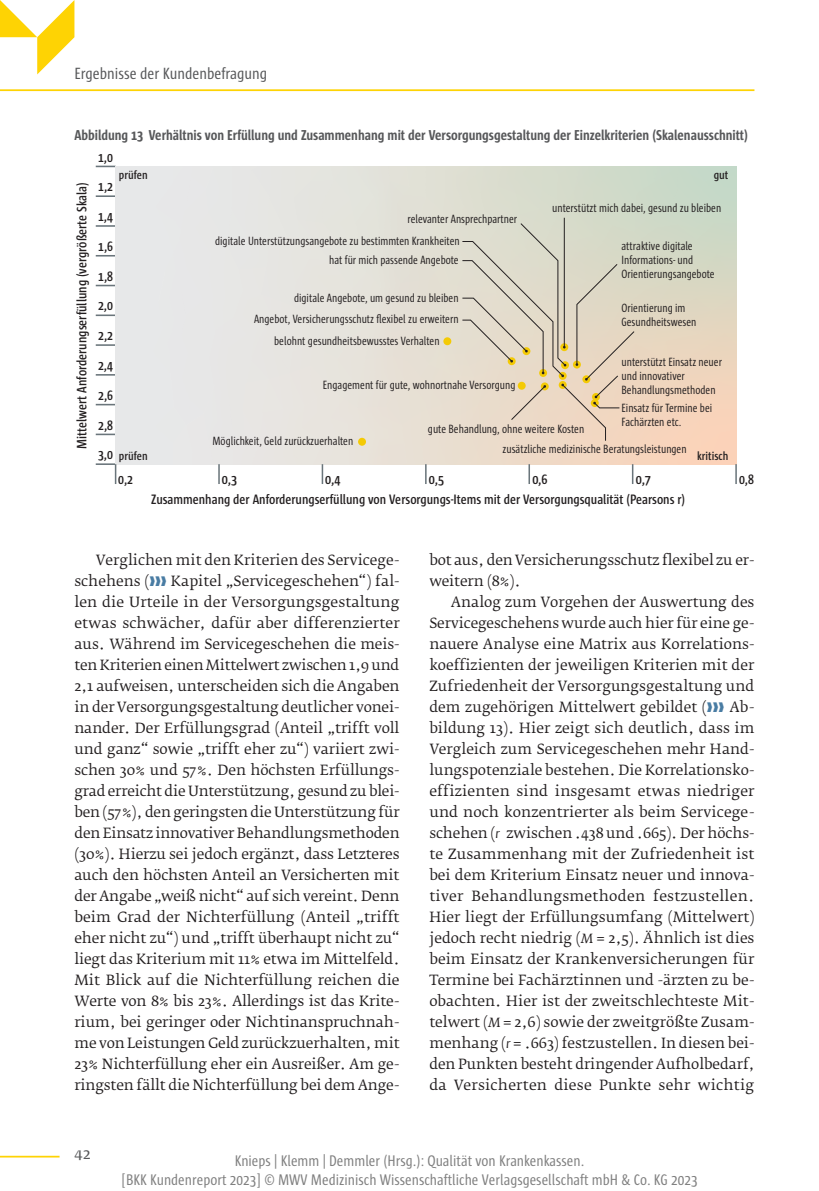
<style>
.page{position:relative;width:819px;height:1191px;background:#fff}
.page>*{position:absolute;margin:0;border:0;box-sizing:border-box;transform-origin:0 0}
.t1{font:16.62px "Sun Cd";color:#57585a}
.t2{font:15.75px/18.9px "Sun Cd";color:#808080;text-align:center}
.t3{font:15.75px "Fedra Serif B Pro";color:#57585a}
.t4{font:700 14.7px "Sun Cd";color:#57585a}
.t5{font:14px/21px "Fedra Serif B Pro";letter-spacing:-.01em;color:#231f20;text-align:justify}
.t6{font:600 14px/20.1px "Sun Cd";color:#231f20;scale:1.04 1}
.t7{font:600 14px/29.8px "Sun Cd";color:#231f20;text-align:justify}
.t8{font:12.25px/14px "Sun Cd";color:#231f20;scale:.93 1}
.t9{font:600 12.25px "Sun Cd";color:#231f20}
.s1{color:#497ca3}
.s2{font-style:italic;font-size:12.6px}
</style>
<div class="page">
<hr style="left:0;top:1155px;width:60px;height:2px;background:#fed304">
<hr style="left:0;top:89px;width:754px;height:2px;background:#fed304">
<svg style="left:96px;top:166px;width:20px;height:1px"></svg>
<hr style="left:96px;top:195px;width:20px;height:2px;background:#6a757b">
<hr style="left:96px;top:225px;width:20px;height:2px;background:#6a757b">
<svg style="left:96px;top:255px;width:20px;height:1px"></svg>
<svg style="left:96px;top:285px;width:20px;height:1px"></svg>
<hr style="left:96px;top:314px;width:20px;height:2px;background:#6a757b">
<hr style="left:96px;top:344px;width:20px;height:2px;background:#6a757b">
<hr style="left:96px;top:374px;width:20px;height:2px;background:#6a757b">
<svg style="left:96px;top:404px;width:20px;height:1px"></svg>
<hr style="left:96px;top:433px;width:20px;height:2px;background:#6a757b">
<hr style="left:96px;top:463px;width:20px;height:2px;background:#6a757b">
<svg style="left:116px;top:166px;width:620px;height:298px;background:#e4e0d7"></svg>
<svg style="left:115px;top:464px;width:1px;height:20px"></svg>
<hr style="left:218px;top:464px;width:2px;height:20px;background:#6a757b">
<hr style="left:321px;top:464px;width:2px;height:20px;background:#6a757b">
<svg style="left:632px;top:464px;width:1px;height:20px"></svg>
<svg style="left:425px;top:464px;width:1px;height:20px"></svg>
<hr style="left:528px;top:464px;width:2px;height:20px;background:#6a757b">
<svg style="left:735px;top:464px;width:1px;height:20px"></svg>
<div style="left:358px;top:438px;width:8px;height:8px;background:#f4ca05;border-radius:50%"></div>
<div style="left:443px;top:337px;width:8px;height:8px;background:#f4ca05;border-radius:50%"></div>
<hr style="left:564px;top:218px;width:1px;height:129px;background:#231f20">
<svg style="left:461px;top:223px;width:174px;height:218px;background:#ded4c1"></svg>
<svg style="left:0;top:0;width:74px;height:74px"></svg>
<p class="t1" style="left:74px;top:65px;width:194px">Ergebnisse der Kundenbefragung</p>
<p class="t4" style="left:74px;top:126px;width:674px">Abbildung 13 Verhältnis von Erfüllung und Zusammenhang mit der Versorgungsgestaltung der Einzelkriterien (Skalenausschnitt)</p>
<p class="t7" style="left:98px;top:142px;width:17px">1,0<br>1,2<br>1,4<br>1,6<br>1,8<br>2,0<br>2,2<br>2,4<br>2,6<br>2,8<br>3,0</p>
<p class="t9" style="left:119px;top:168px;width:30px">prüfen</p>
<p class="t9" style="left:713px;top:168px;width:16px">gut</p>
<p class="t7" style="left:67px;top:448px;width:268px;rotate:-90deg">Mittelwert Anforderungserfüllung (vergrößerte Skala)</p>
<p class="t8" style="left:552px;top:201px;width:183px">unterstützt mich dabei, gesund zu bleiben</p>
<p class="t8" style="left:407px;top:211px;width:119px">relevanter Ansprechpartner</p>
<p class="t8" style="left:215px;top:233px;width:264px">digitale Unterstützungsangebote zu bestimmten Krankheiten</p>
<p class="t8" style="left:621px;top:239px;width:102px">attraktive digitale<br>Informations- und<br>Orientierungsangebote</p>
<p class="t8" style="left:329px;top:253px;width:141px">hat für mich passende Angebote</p>
<p class="t8" style="left:294px;top:291px;width:178px">digitale Angebote, um gesund zu bleiben</p>
<p class="t8" style="left:621px;top:301px;width:82px">Orientierung im<br>Gesundheitswesen</p>
<p class="t8" style="left:254px;top:312px;width:221px">Angebot, Versicherungsschutz flexibel zu erweitern</p>
<p class="t8" style="left:274px;top:334px;width:179px">belohnt gesundheitsbewusstes Verhalten</p>
<p class="t8" style="left:621px;top:355px;width:110px">unterstützt Einsatz neuer und innovativer<br>Behandlungsmethoden</p>
<p class="t8" style="left:323px;top:378px;width:208px">Engagement für gute, wohnortnahe Versorgung</p>
<p class="t8" style="left:621px;top:401px;width:99px">Einsatz für Termine bei<br>Fachärzten etc.</p>
<p class="t8" style="left:428px;top:421px;width:169px">gute Behandlung, ohne weitere Kosten</p>
<p class="t8" style="left:212px;top:433px;width:153px">Möglichkeit, Geld zurückzuerhalten</p>
<p class="t8" style="left:502px;top:441px;width:199px">zusätzliche medizinische Beratungsleistungen</p>
<p class="t9" style="left:119px;top:449px;width:30px">prüfen</p>
<p class="t9" style="left:697px;top:449px;width:33px">kritisch</p>
<p class="t6" style="left:532px;top:469px;width:16px">0,6</p>
<p class="t6" style="left:636px;top:469px;width:16px">0,7</p>
<p class="t7" style="left:739px;top:464px;width:16px">0,8</p>
<p class="t7" style="left:118px;top:464px;width:16px">0,2</p>
<p class="t6" style="left:222px;top:469px;width:16px">0,3</p>
<p class="t6" style="left:151px;top:469px;width:515px;text-indent:278px">0,5<br>Zusammenhang der Anforderungserfüllung von Versorgungs-Items mit der Versorgungsqualität (Pearsons r)</p>
<p class="t6" style="left:325px;top:469px;width:16px">0,4</p>
<p class="t5" style="left:74px;top:550px;width:327px;text-indent:21px">Verglichen mit den Kriterien des Servicege&shy;schehens (<span class="s1">❱❱❱</span> Kapitel „Servicegeschehen“) fal&shy;len die Urteile in der Versorgungsgestaltung etwas schwächer, dafür aber differenzierter aus. Während im Servicegeschehen die meis&shy;ten Kriterien einen Mittelwert zwischen 1,9 und 2,1 aufweisen, unterscheiden sich die Angaben in der Versorgungsgestaltung deutlicher vonei&shy;nander. Der Erfüllungsgrad (Anteil „trifft voll und ganz“ sowie „trifft eher zu“) variiert zwi&shy;schen 30% und 57%. Den höchsten Erfüllungs&shy;grad erreicht die Unterstützung, gesund zu blei&shy;ben (57%), den geringsten die Unterstützung für den Einsatz innovativer Behandlungsmethoden (30%). Hierzu sei jedoch ergänzt, dass Letzteres auch den höchsten Anteil an Versicherten mit der Angabe „weiß nicht“ auf sich vereint. Denn beim Grad der Nichterfüllung (Anteil „trifft eher nicht zu“) und „trifft überhaupt nicht zu“ liegt das Kriterium mit 11% etwa im Mittelfeld.<br>Mit Blick auf die Nichterfüllung reichen die Werte von 8% bis 23%. Allerdings ist das Krite&shy;rium, bei geringer oder Nichtinanspruchnah&shy;me von Leistungen Geld zurückzuerhalten, mit 23% Nichterfüllung eher ein Ausreißer. Am ge&shy;ringsten fällt die Nichterfüllung bei dem Ange-</p>
<p class="t5" style="left:429px;top:550px;width:326px">bot aus, den Versicherungsschutz flexibel zu er&shy;weitern (8%).</p>
<p class="t5" style="left:429px;top:592px;width:327px;text-indent:21px">Analog zum Vorgehen der Auswertung des Servicegeschehens wurde auch hier für eine ge&shy;nauere Analyse eine Matrix aus Korrelations&shy;koeffizienten der jeweiligen Kriterien mit der Zufriedenheit der Versorgungsgestaltung und dem zugehörigen Mittelwert gebildet (<span class="s1">❱❱❱</span> Ab&shy;bildung 13). Hier zeigt sich deutlich, dass im Vergleich zum Servicegeschehen mehr Hand&shy;lungspotenziale bestehen. Die Korrelationsko&shy;effizienten sind insgesamt etwas niedriger und noch konzentrierter als beim Servicege&shy;schehen (<span class="s2">r</span> zwischen .438 und .665). Der höchs&shy;te Zusammenhang mit der Zufriedenheit ist bei dem Kriterium Einsatz neuer und innova&shy;tiver Behandlungsmethoden festzustellen.<br>Hier liegt der Erfüllungsumfang (Mittelwert) jedoch recht niedrig (<span class="s2">M</span> = 2,5). Ähnlich ist dies beim Einsatz der Krankenversicherungen für Termine bei Fachärztinnen und -ärzten zu be&shy;obachten. Hier ist der zweitschlechteste Mit&shy;telwert (<span class="s2">M</span> = 2,6) sowie der zweitgrößte Zusam&shy;menhang (<span class="s2">r</span> = .663) festzustellen. In diesen bei&shy;den Punkten besteht dringender Aufholbedarf, da Versicherten diese Punkte sehr wichtig</p>
<p class="t3" style="left:74px;top:1144px;width:18px">42</p>
<p class="t2" style="left:121px;top:1151px;width:578px">Knieps | Klemm | Demmler (Hrsg.): Qualität von Krankenkassen.<br>[BKK Kundenreport 2023] © MWV Medizinisch Wissenschaftliche Verlagsgesellschaft mbH &amp; Co. KG 2023</p>
</div>
